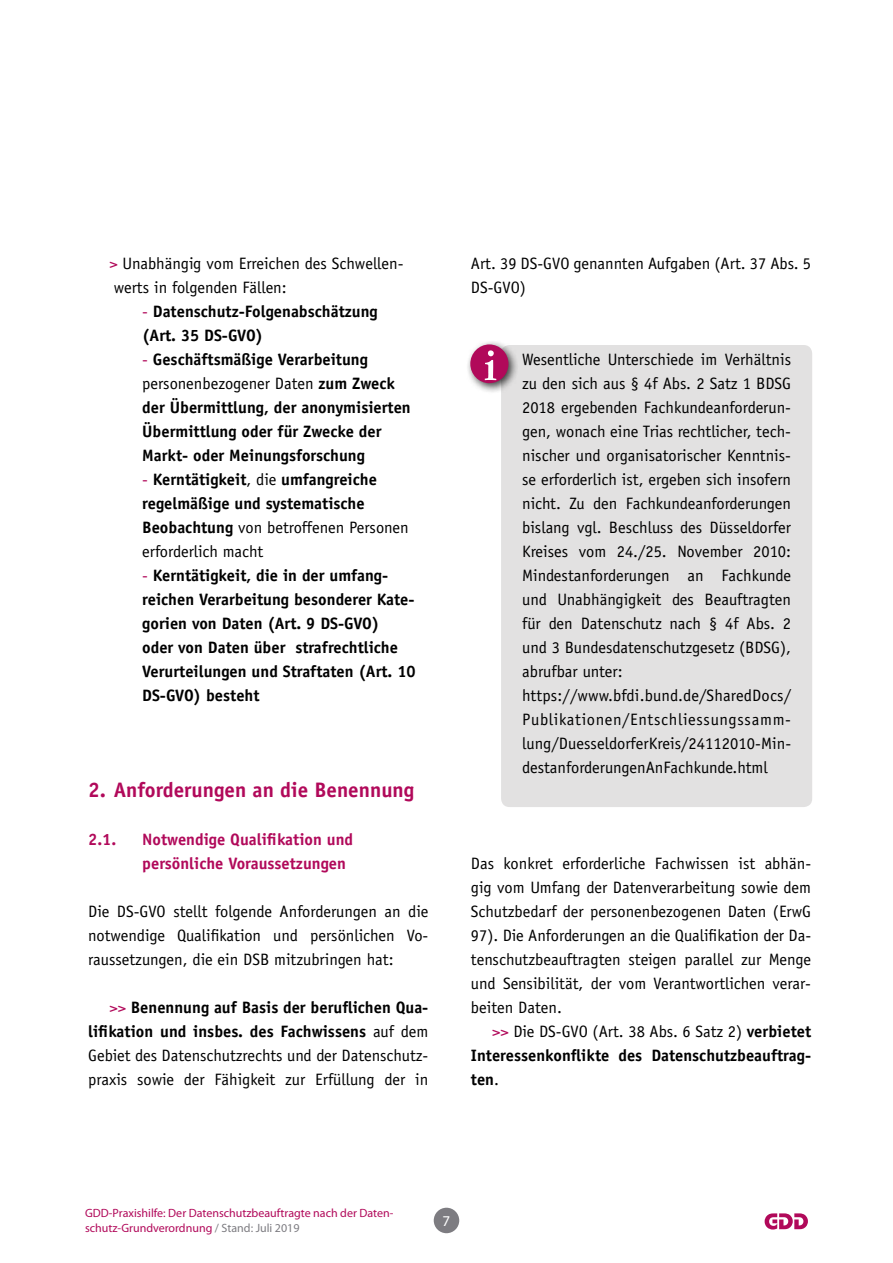
<style>
.page{position:relative;width:893px;height:1263px;background:#fff}
.page>*{position:absolute;margin:0;border:0;box-sizing:border-box;transform-origin:0 0}
.t1{font:700 21px "Officina Sans Std";color:#b1095a}
.t2{font:16.5px/24px "Officina Sans Std";color:#000}
.t3{font:700 16.5px/24px "Officina Sans Std";color:#000}
.t4{font:700 16.5px/24px "Officina Sans Std";color:#b1095a}
.t5{font:15px "Myriad Pro";color:#fff}
.t6{font:12px/15px "Myriad Pro";color:#b1095a}
.s1{color:#b1095a}
.s2{font-weight:400;color:#b1095a}
.s3{font-weight:400}
.s4{font-weight:700}
.s5{color:#7d7c81}
</style>
<div class="page">
<div style="left:434px;top:1208px;width:25px;height:25px;background:#7d7c81;border-radius:50%"></div>
<svg style="left:765px;top:1213px;width:43px;height:16px"></svg>
<div style="left:501px;top:345px;width:311px;height:462px;background:#e2e1e1;border-radius:9px"></div>
<div style="left:466px;top:340px;width:54px;height:54px;background:#000;opacity:.75"></div>
<div style="left:470px;top:344px;width:38px;height:39px;background:#b1095a;border-radius:50%"></div>
<svg style="left:485px;top:350px;width:11px;height:30px"></svg>
<p class="t2" style="left:109px;top:252px;width:296px"><span class="s1">&gt;</span> Unabhängig vom Erreichen des Schwellen&shy;werts in folgenden Fällen:</p>
<p class="t3" style="left:142px;top:299px;width:237px"><span class="s2">-</span> Datenschutz-Folgenabschätzung (Art. 35 DS-GVO)</p>
<p class="t3" style="left:142px;top:347px;width:270px"><span class="s2">-</span> Geschäftsmäßige Verarbeitung <span class="s3">personenbezogener Daten</span> zum Zweck der Übermittlung, der anonymisierten Übermittlung oder für Zwecke der Markt- oder Meinungsforschung</p>
<p class="t3" style="left:142px;top:467px;width:268px"><span class="s2">-</span> Kerntätigkeit<span class="s3">, die</span> umfangreiche regelmäßige und systematische<br>Beobachtung <span class="s3">von betroffenen Personen erforderlich macht</span></p>
<p class="t3" style="left:142px;top:563px;width:275px"><span class="s2">-</span> Kerntätigkeit, die in der umfang&shy;reichen Verarbeitung besonderer Kate&shy;gorien von Daten (Art. 9 DS-GVO)<br>oder von Daten über strafrechtliche Verurteilungen und Straftaten (Art. 10<br>DS-GVO) besteht</p>
<p class="t1" style="left:88px;top:777px;width:328px">2. Anforderungen an die Benennung</p>
<p class="t4" style="left:88px;top:827px;width:30px">2.1.</p>
<p class="t4" style="left:142px;top:827px;width:212px">Notwendige Qualifikation und persönliche Voraussetzungen</p>
<p class="t2" style="left:88px;top:900px;width:342px;text-align:justify">Die DS-GVO stellt folgende Anforderungen an die notwendige Qualifikation und persönlichen Vo&shy;raussetzungen, die ein DSB mitzubringen hat:</p>
<p class="t2" style="left:88px;top:996px;width:342px;text-align:justify;text-indent:21px"><span class="s1">&gt;&gt;</span> <span class="s4">Benennung auf Basis der beruflichen Qua&shy;lifikation und insbes. des Fachwissens</span> auf dem Gebiet des Datenschutzrechts und der Datenschutz&shy;praxis sowie der Fähigkeit zur Erfüllung der in</p>
<p class="t2" style="left:471px;top:252px;width:342px">Art. 39 DS-GVO genannten Aufgaben (Art. 37 Abs. 5<br>DS-GVO)</p>
<p class="t2" style="left:522px;top:348px;width:270px">Wesentliche Unterschiede im Verhältnis zu den sich aus § 4f Abs. 2 Satz 1 BDSG 2018 ergebenden Fachkundeanforderun&shy;gen, wonach eine Trias rechtlicher, tech&shy;nischer und organisatorischer Kenntnis&shy;se erforderlich ist, ergeben sich insofern nicht. Zu den Fachkundeanforderungen bislang vgl. Beschluss des Düsseldorfer Kreises vom 24./25. November 2010:<br>Mindestanforderungen an Fachkunde und Unabhängigkeit des Beauftragten für den Datenschutz nach § 4f Abs. 2 und 3 Bundesdatenschutzgesetz (BDSG), abrufbar unter: https://www.bfdi.bund.de/SharedDocs/ Publikationen/Entschliessungssamm&shy;lung/DuesseldorferKreis/24112010-Min&shy;destanforderungenAnFachkunde.html</p>
<p class="t2" style="left:471px;top:852px;width:342px;text-align:justify">Das konkret erforderliche Fachwissen ist abhän&shy;gig vom Umfang der Datenverarbeitung sowie dem Schutzbedarf der personenbezogenen Daten (ErwG 97). Die Anforderungen an die Qualifikation der Da&shy;tenschutzbeauftragten steigen parallel zur Menge und Sensibilität, der vom Verantwortlichen verar&shy;beiten Daten.</p>
<p class="t3" style="left:471px;top:1019px;width:342px;text-align:justify;text-indent:21px"><span class="s2">&gt;&gt;</span> <span class="s3">Die DS-GVO (Art. 38 Abs. 6 Satz 2)</span> verbietet Interessenkonflikte des Datenschutzbeauftrag&shy;ten<span class="s3">.</span></p>
<p class="t6" style="left:85px;top:1205px;width:310px">GDD-Praxishilfe: Der Datenschutzbeauftragte nach der Daten&shy;schutz-Grundverordnung <span class="s5">/ Stand: Juli 2019</span></p>
<p class="t5" style="left:443px;top:1212px;width:9px">7</p>
</div>
